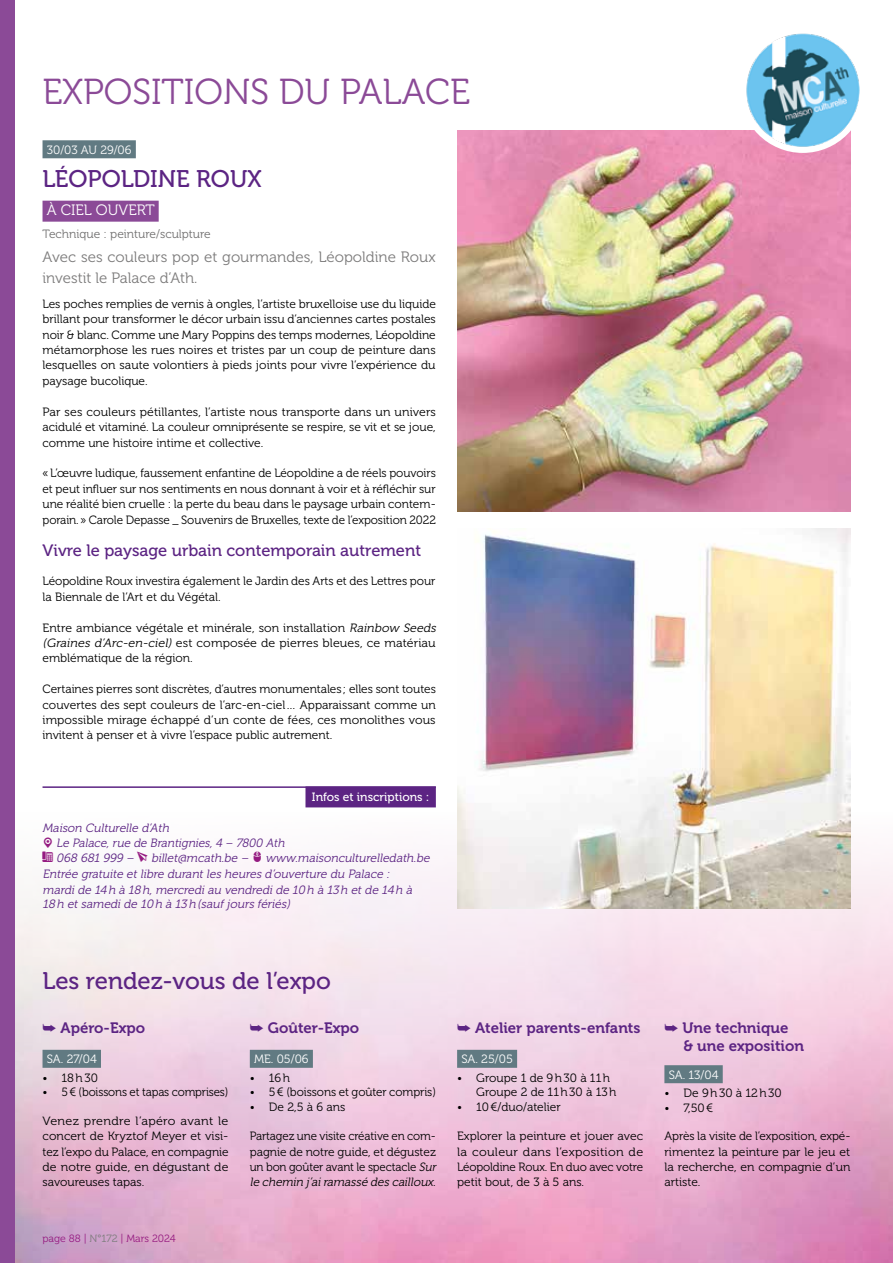
<style>
.page{position:relative;width:893px;height:1263px;background:#fff}
.page>*{position:absolute;margin:0;border:0;box-sizing:border-box;transform-origin:0 0}
.t1{font:36px "Museo 300";color:#8b4a97}
.t2{font:24px "Museo 500";color:#5c2483}
.t3{font:16.5px "Museo 500";color:#5c2483}
.t4{font:15px/18px "Museo 700";color:#5c2483}
.t5{font:15px/21px "Museo 300";color:#7c7b7b}
.t6{font:15px "Museo 300";color:#fff}
.t7{font:12px/15.5px "Museo 300";color:#000;text-align:justify}
.t8{font:italic 12px/14.9px "Museo 300";color:#5c2483}
.t9{font:12px/15.5px "Museo 300";color:#000;scale:.96 1}
.t10{font:12px/15.5px "Museo 300";color:#000;text-align:justify;scale:1.05 1}
.t11{font:12px "Museo 300";color:#fff}
.t12{font:12px "Museo 300";color:#706f6f}
.t13{font:12px "Museo 500";color:#fff}
.t14{font:12px "Museo 300";letter-spacing:.065em;color:#000}
.t15{font:10.5px "Museo 300";letter-spacing:-.005em;color:#951b81}
.s1{font-style:italic}
.s2{font-family:"Dixieland"}
.s3{font-family:"Museo 100"}
.s4{color:#7c7b7b}
</style>
<div class="page">
<img style="left:14px;top:812px;width:879px;height:451px">
<div style="left:0;top:0;width:14px;height:1263px;background:#8b4a97"></div>
<div style="left:43px;top:140px;width:93px;height:18px;background:#617a82"></div>
<div style="left:43px;top:201px;width:116px;height:21px;background:#8b4a97"></div>
<div style="left:43px;top:1050px;width:58px;height:18px;background:#617a82"></div>
<div style="left:250px;top:1050px;width:63px;height:18px;background:#617a82"></div>
<div style="left:457px;top:1050px;width:60px;height:18px;background:#617a82"></div>
<div style="left:664px;top:1065px;width:59px;height:18px;background:#617a82"></div>
<img style="left:457px;top:528px;width:393px;height:381px">
<img style="left:457px;top:130px;width:393px;height:381px">
<div style="left:305px;top:786px;width:131px;height:21px;background:#5c2483"></div>
<hr style="left:43px;top:786px;width:393px;height:2px;background:#5c2483">
<div style="left:743px;top:30px;width:120px;height:120px;background:#fff;border-radius:50%"></div>
<img style="left:745px;top:33px;width:115px;height:114px;border-radius:57px">
<div style="left:740px;top:27px;width:126px;height:126px;border:6px solid #fff;border-radius:50%"></div>
<svg style="left:43px;top:837px;width:10px;height:25px"></svg>
<svg style="left:137px;top:852px;width:11px;height:10px"></svg>
<svg style="left:254px;top:852px;width:7px;height:10px"></svg>
<h1 class="t1" style="left:43px;top:72px;width:429px">EXPOSITIONS DU PALACE</h1>
<p class="t11" style="left:47px;top:143px;width:86px">30/03 AU 29/06</p>
<h2 class="t2" style="left:43px;top:165px;width:221px">LÉOPOLDINE ROUX</h2>
<p class="t6" style="left:47px;top:202px;width:109px">À CIEL OUVERT</p>
<p class="t12" style="left:43px;top:228px;width:170px">Technique : peinture/sculpture</p>
<p class="t5" style="left:43px;top:246px;width:395px">Avec ses couleurs pop et gourmandes, Léopoldine Roux investit le Palace d’Ath.</p>
<p class="t7" style="left:43px;top:296px;width:395px">Les poches remplies de vernis à ongles, l’artiste bruxelloise use du liquide brillant pour transformer le décor urbain issu d’anciennes cartes postales noir &amp; blanc. Comme une Mary Poppins des temps modernes, Léopoldine métamorphose les rues noires et tristes par un coup de peinture dans lesquelles on saute volontiers à pieds joints pour vivre l’expérience du paysage bucolique.</p>
<p class="t7" style="left:43px;top:404px;width:395px">Par ses couleurs pétillantes, l’artiste nous transporte dans un univers acidulé et vitaminé. La couleur omniprésente se respire, se vit et se joue, comme une histoire intime et collective.</p>
<p class="t7" style="left:43px;top:466px;width:395px">«L’œuvre ludique, faussement enfantine de Léopoldine a de réels pouvoirs et peut influer sur nos sentiments en nous donnant à voir et à réfléchir sur une réalité bien cruelle : la perte du beau dans le paysage urbain contem&shy;porain.» Carole Depasse _ Souvenirs de Bruxelles, texte de l’exposition 2022</p>
<h3 class="t3" style="left:43px;top:541px;width:380px">Vivre le paysage urbain contemporain autrement</h3>
<p class="t7" style="left:43px;top:574px;width:394px">Léopoldine Roux investira également le Jardin des Arts et des Lettres pour la Biennale de l’Art et du Végétal.</p>
<p class="t7" style="left:43px;top:620px;width:397px;text-align:left">Entre ambiance végétale et minérale, son installation <span class="s1">Rainbow Seeds (Graines d’Arc-en-ciel)</span> est composée de pierres bleues, ce matériau emblématique de la région.</p>
<p class="t7" style="left:43px;top:681px;width:395px">Certaines pierres sont discrètes, d’autres monumentales; elles sont toutes couvertes des sept couleurs de l’arc-en-ciel… Apparaissant comme un impossible mirage échappé d’un conte de fées, ces monolithes vous invitent à penser et à vivre l’espace public autrement.</p>
<p class="t13" style="left:312px;top:790px;width:119px">Infos et inscriptions :</p>
<p class="t8" style="left:56px;top:820px;width:378px;text-indent:-14px">Maison Culturelle d’Ath<br>Le Palace,rue de Brantignies,4 – 7800 Ath<br>068 681 999 – billet@mcath.be – www.maisonculturelledath.be</p>
<p class="t8" style="left:43px;top:867px;width:374px">Entrée gratuite etlibre durantles heures d’ouverture du Palace : mardide 14h à 18h,mercrediau vendredide 10h à 13h etde 14h à<br>18h etsamedide 10h à 13h(saufj ours fériés)</p>
<h2 class="t2" style="left:43px;top:968px;width:290px">Les rendez-vous de l’expo</h2>
<p class="t4" style="left:43px;top:1019px;width:104px"><span class="s2">¥</span> Apéro-Expo</p>
<p class="t11" style="left:47px;top:1052px;width:51px">SA. 27/04</p>
<p class="t7" style="left:43px;top:1070px;width:57px"><span class="s3">•</span> 18h30</p>
<p class="t9" style="left:43px;top:1084px;width:195px"><span class="s3">•</span> 5€ (boissons et tapas comprises)</p>
<p class="t10" style="left:43px;top:1113px;width:179px">Venez prendre l’apéro avant le concert de Kryztof Meyer et visi&shy;tez l’expo du Palace, en compagnie de notre guide, en dégustant de savoureuses tapas.</p>
<p class="t4" style="left:250px;top:1019px;width:111px"><span class="s2">¥</span> Goûter-Expo</p>
<p class="t11" style="left:254px;top:1052px;width:56px">ME. 05/06</p>
<p class="t7" style="left:250px;top:1070px;width:42px"><span class="s3">•</span> 16h</p>
<p class="t7" style="left:250px;top:1084px;width:188px"><span class="s3">•</span> 5€ (boissons et goûter compris)</p>
<p class="t7" style="left:250px;top:1099px;width:97px"><span class="s3">•</span> De 2,5 à 6 ans</p>
<p class="t9" style="left:250px;top:1128px;width:198px">Partagez une visite créative en com&shy;pagnie de notre guide, et dégustez un bon goûter avant le spectacle <span class="s1">Sur le chemin j ’airamassé des cailloux</span>.</p>
<p class="t15" style="left:43px;top:1232px;width:135px">page 88 | <span class="s4">N°172</span> | Mars 2024</p>
<p class="t4" style="left:457px;top:1019px;width:185px"><span class="s2">¥</span> Atelier parents-enfants</p>
<p class="t11" style="left:461px;top:1052px;width:53px">SA. 25/05</p>
<p class="t7" style="left:476px;top:1071px;width:142px;line-height:14.4px;text-indent:-19px"><span class="s3">•</span> Groupe 1 de 9h30 à 11h<br>Groupe 2 de 11h30 à 13h</p>
<p class="t7" style="left:457px;top:1099px;width:105px"><span class="s3">•</span> 10€/duo/atelier</p>
<p class="t7" style="left:457px;top:1128px;width:188px">Explorer la peinture et jouer avec la couleur dans l’exposition de Léopoldine Roux. En duo avec votre petit bout, de 3 à 5 ans.</p>
<p class="t4" style="left:684px;top:1019px;width:122px;text-indent:-19px"><span class="s2">¥</span> Une technique<br>&amp; une exposition</p>
<p class="t11" style="left:669px;top:1068px;width:51px">SA. 13/04</p>
<p class="t14" style="left:664px;top:1086px;width:119px"><span class="s3">•</span> De 9h30 à 12h30</p>
<p class="t7" style="left:664px;top:1100px;width:50px"><span class="s3">•</span> 7,50€</p>
<p class="t7" style="left:664px;top:1128px;width:188px">Après la visite de l’exposition, expé&shy;rimentez la peinture par le jeu et la recherche, en compagnie d’un artiste.</p>
</div>
